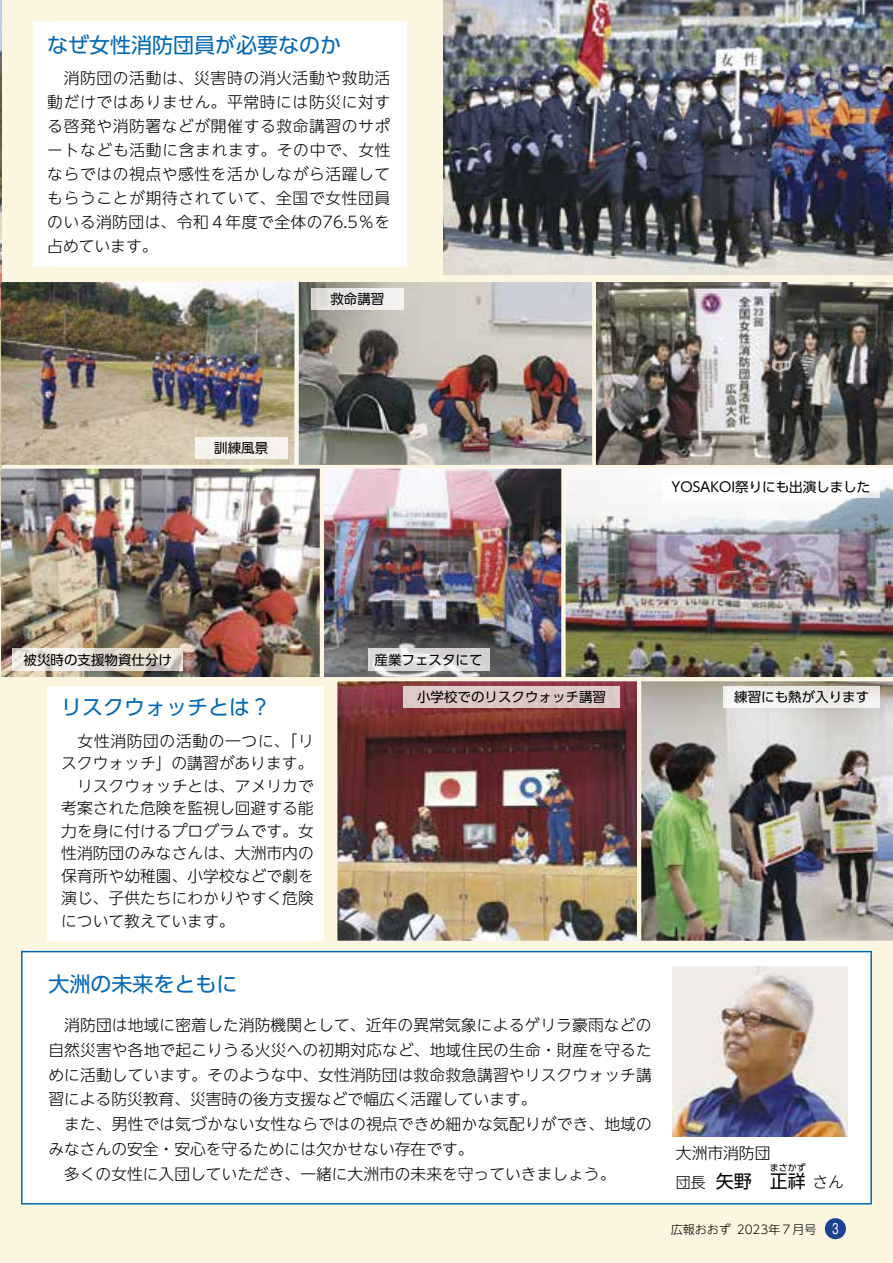
<style>
.page{position:relative;width:893px;height:1263px;background:#fcf5e0}
.page>*{position:absolute;margin:0;border:0;box-sizing:border-box;transform-origin:0 0}
.t1{font:21px "UD Shin Go Pr 6 N";color:#0068b3}
.t2{font:18px "UD Shin Go Pr 6 N";color:#000}
.t3{font:300 15.75px/22.5px "UD Shin Go NT Pr 6 N";letter-spacing:.01em;color:#000;text-align:justify}
.t4{font:13.5px "UD Shin Go Pr 6 N";color:#000}
.t5{font:300 12px "UD Shin Go NT Pr 6 N";color:#000}
.t6{font:9px "UD Shin Go Pr 6 N";color:#000}
.s1{font-family:"UD Shin Go NT Pr 6 N";font-weight:300;font-size:15px}
.s2{font-family:"Shin M Go Pro";font-weight:400;font-size:13.5px;color:#fff}
</style>
<div class="page">
<img style="left:0;top:0;width:1px;height:587px">
<div style="left:33px;top:21px;width:374px;height:246px;background:#fff"></div>
<img style="left:443px;top:0;width:450px;height:274px">
<img style="left:1px;top:282px;width:293px;height:183px">
<img style="left:1px;top:469px;width:319px;height:208px">
<img style="left:324px;top:469px;width:237px;height:208px">
<img style="left:566px;top:469px;width:327px;height:208px">
<img style="left:641px;top:681px;width:252px;height:260px">
<img style="left:337px;top:681px;width:300px;height:260px">
<img style="left:299px;top:282px;width:293px;height:183px">
<img style="left:596px;top:282px;width:297px;height:183px">
<div style="left:47px;top:686px;width:277px;height:255px;background:#fff"></div>
<img style="left:312px;top:288px;width:91px;height:22px">
<div style="left:196px;top:438px;width:91px;height:21px;background:#f6f3ee"></div>
<div style="left:662px;top:476px;width:218px;height:22px;background:#fefefe"></div>
<img style="left:724px;top:686px;width:156px;height:22px">
<div style="left:404px;top:686px;width:216px;height:22px;background:#ddcac6"></div>
<img style="left:368px;top:649px;width:121px;height:21px">
<img style="left:13px;top:649px;width:170px;height:21px">
<div style="left:21px;top:951px;width:851px;height:253px;background:#fff"></div>
<img style="left:673px;top:966px;width:174px;height:170px">
<div style="left:825px;top:1218px;width:21px;height:21px;background:#1d4294;border-radius:50%"></div>
<h1 class="t1" style="left:47px;top:28px;width:295px">なぜ女性消防団員が必要なのか</h1>
<p class="t3" style="left:47px;top:66px;width:345px;line-height:24px">　消防団の活動は、災害時の消火活動や救助活動だけではありません。平常時には防災に対する啓発や消防署などが開催する救命講習のサポートなども活動に含まれます。その中で、女性ならではの視点や感性を活かしながら活躍してもらうことが期待されていて、全国で女性団員のいる消防団は、令和４年度で全体の76.5％を占めています。</p>
<p class="t4" style="left:214px;top:437px;width:55px">訓練風景</p>
<p class="t4" style="left:330px;top:288px;width:56px">救命講習</p>
<p class="t4" style="left:24px;top:648px;width:150px">被災時の支援物資仕分け</p>
<p class="t4" style="left:375px;top:648px;width:109px">産業フェスタにて</p>
<p class="t4" style="left:672px;top:476px;width:200px">YOSAKOI祭りにも出演しました</p>
<h1 class="t1" style="left:61px;top:690px;width:211px">リスクウォッチとは？</h1>
<p class="t3" style="left:61px;top:729px;width:254px">　女性消防団の活動の一つに、「リスクウォッチ」の講習があります。　リスクウォッチとは、アメリカで考案された危険を監視し回避する能力を身に付けるプログラムです。女性消防団のみなさんは、大洲市内の保育所や幼稚園、小学校などで劇を演じ、子供たちにわかりやすく危険について教えています。</p>
<p class="t4" style="left:417px;top:686px;width:190px">小学校でのリスクウォッチ講習</p>
<p class="t4" style="left:734px;top:686px;width:136px">練習にも熱が入ります</p>
<h1 class="t1" style="left:48px;top:967px;width:190px">大洲の未来をともに</h1>
<p class="t3" style="left:48px;top:1012px;width:605px;line-height:24.8px;text-align:left">　消防団は地域に密着した消防機関として、近年の異常気象によるゲリラ豪雨などの自然災害や各地で起こりうる火災への初期対応など、地域住民の生命・財産を守るために活動しています。そのような中、女性消防団は救命救急講習やリスクウォッチ講習による防災教育、災害時の後方支援などで幅広く活躍しています。<br>　また、男性では気づかない女性ならではの視点できめ細かな気配りができ、地域のみなさんの安全・安心を守るためには欠かせない存在です。<br>　多くの女性に入団していただき、一緒に大洲市の未来を守っていきましょう。</p>
<p class="t3" style="left:676px;top:1141px;width:96px">大洲市消防団</p>
<p class="t2" style="left:676px;top:1166px;width:131px"><span class="s1">団長</span> 矢野　正祥</p>
<p class="t6" style="left:770px;top:1160px;width:37px">まさかず</p>
<p class="t3" style="left:812px;top:1170px;width:33px">さん</p>
<p class="t5" style="left:671px;top:1219px;width:170px">広報おおず 2023年７月号 <span class="s2">3</span></p>
</div>
